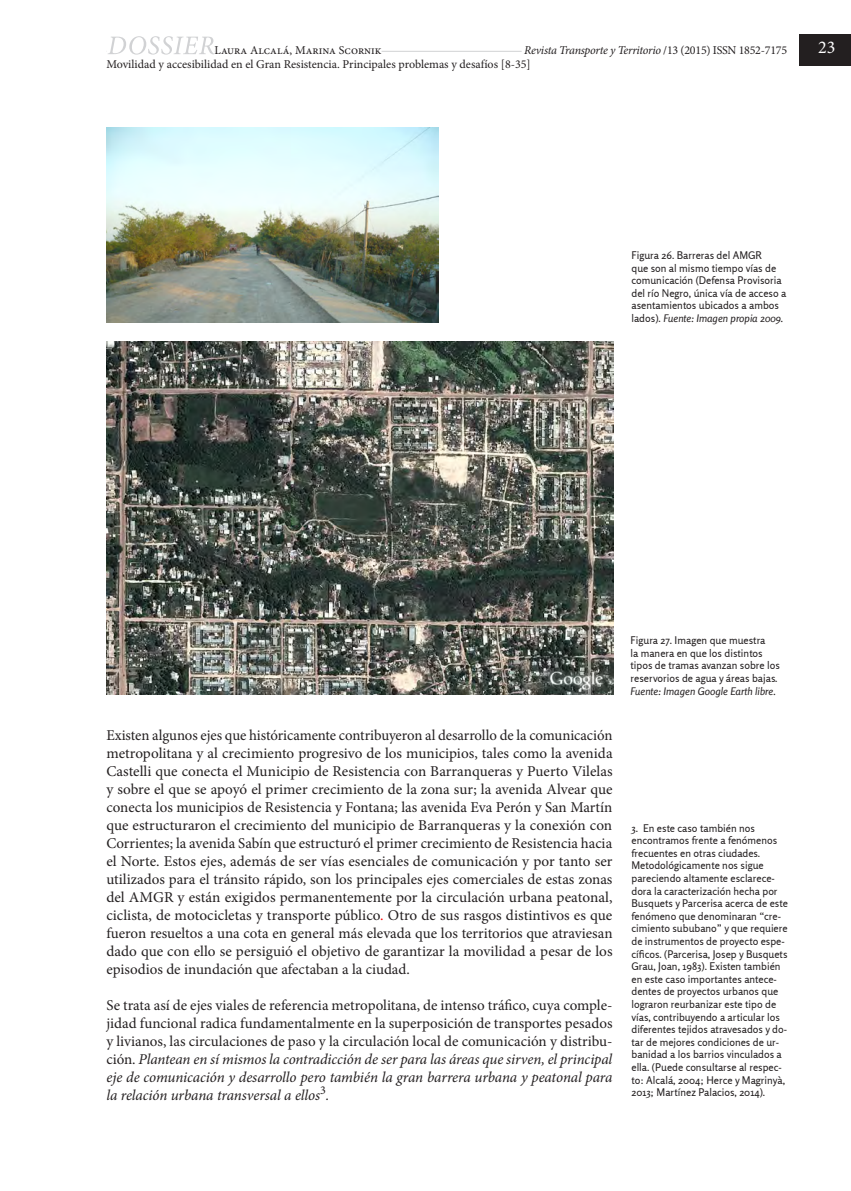
<style>
.page{position:relative;width:851px;height:1191px;background:#fff}
.page>*{position:absolute;margin:0;border:0;box-sizing:border-box;transform-origin:0 0}
.t1{font:18px "Minion Pro";color:#fff}
.Art____Texto_princip{font:15px/18px "Minion Pro";letter-spacing:.005em;color:#231f20;text-align:justify}
.t2{font:12px "Minion Pro";color:#231f20}
.t3{font:italic 12px "Minion Pro";letter-spacing:-.025em;color:#231f20}
.Nota_al_pie_o_Img{font:10.5px/12.6px "Rosario";color:#231f20}
.s1{font-style:normal}
.s2{font-style:italic}
.s3{color:#f00}
</style>
<div class="page">
<hr style="left:106px;top:51px;width:546px;height:1px;background:#d1d2d4">
<div style="left:521px;top:43px;width:266px;height:15px;background:#fff"></div>
<div style="left:106px;top:48px;width:108px;height:7px;background:#fff"></div>
<svg style="left:108px;top:36px;width:106px;height:19px"></svg>
<div style="left:799px;top:35px;width:51px;height:31px;background:#231f20"></div>
<div style="left:214px;top:43px;width:167px;height:15px;background:#fff"></div>
<img style="left:106px;top:128px;width:332px;height:194px">
<img style="left:106px;top:341px;width:507px;height:353px">
<p class="t2" style="left:214px;top:42px;width:169px">Laura Alcalá, Marina Scornik</p>
<p class="t3" style="left:524px;top:41px;width:264px">Revista Transporte y Territorio <span class="s1">/13 (2015) ISSN 1852-7175</span></p>
<p class="t1" style="left:818px;top:36px;width:19px">23</p>
<p class="t2" style="left:106px;top:56px;width:426px">Movilidad y accesibilidad en el Gran Resistencia. Principales problemas y desafíos [8-35]</p>
<p class="Nota_al_pie_o_Img" style="left:631px;top:249px;width:156px">Figura 26. Barreras del AMGR<br>que son al mismo tiempo vías de comunicación (Defensa Provisoria del río Negro, única vía de acceso a asentamientos ubicados a ambos lados). <span class="s2">Fuente: Imagen propia 2009.</span></p>
<p class="Art____Texto_princip" style="left:106px;top:726px;width:507px">Existen algunos ejes que históricamente contribuyeron al desarrollo de la comunicación metropolitana y al crecimiento progresivo de los municipios, tales como la avenida Castelli que conecta el Municipio de Resistencia con Barranqueras y Puerto Vilelas y sobre el que se apoyó el primer crecimiento de la zona sur; la avenida Alvear que conecta los municipios de Resistencia y Fontana; las avenida Eva Perón y San Martín que estructuraron el crecimiento del municipio de Barranqueras y la conexión con Corrientes; la avenida Sabín que estructuró el primer crecimiento de Resistencia hacia el Norte. Estos ejes, además de ser vías esenciales de comunicación y por tanto ser utilizados para el tránsito rápido, son los principales ejes comerciales de estas zonas del AMGR y están exigidos permanentemente por la circulación urbana peatonal, ciclista, de motocicletas y transporte público<span class="s3">.</span> Otro de sus rasgos distintivos es que fueron resueltos a una cota en general más elevada que los territorios que atraviesan dado que con ello se persiguió el objetivo de garantizar la movilidad a pesar de los episodios de inundación que afectaban a la ciudad.</p>
<p class="Art____Texto_princip" style="left:106px;top:996px;width:507px">Se trata así de ejes viales de referencia metropolitana, de intenso tráfico, cuya comple&shy;jidad funcional radica fundamentalmente en la superposición de transportes pesados y livianos, las circulaciones de paso y la circulación local de comunicación y distribu&shy;ción. <span class="s2">Plantean en sí mismos la contradicción de ser para las áreas que sirven, el principal eje de comunicación y desarrollo pero también la gran barrera urbana y peatonal para la relación urbana transversal a ellos</span><sup>3</sup><span class="s2">.</span></p>
<p class="Nota_al_pie_o_Img" style="left:630px;top:634px;width:151px">Figura 27. Imagen que muestra<br>la manera en que los distintos tipos de tramas avanzan sobre los reservorios de agua y áreas bajas.<br><span class="s2">Fuente: Imagen Google Earth libre.</span></p>
<p class="Nota_al_pie_o_Img" style="left:631px;top:821px;width:158px">3. En este caso también nos encontramos frente a fenómenos frecuentes en otras ciudades.<br>Metodológicamente nos sigue pareciendo altamente esclarece&shy;dora la caracterización hecha por Busquets y Parcerisa acerca de este fenómeno que denominaran “cre&shy;cimiento sububano” y que requiere de instrumentos de proyecto espe&shy;cíficos. (Parcerisa, Josep y Busquets Grau, Joan, 1983). Existen también en este caso importantes antece&shy;dentes de proyectos urbanos que lograron reurbanizar este tipo de vías, contribuyendo a articular los diferentes tejidos atravesados y do&shy;tar de mejores condiciones de ur&shy;banidad a los barrios vinculados a ella. (Puede consultarse al respec&shy;to: Alcalá, 2004; Herce y Magrinyà, 2013; Martínez Palacios, 2014).</p>
</div>
